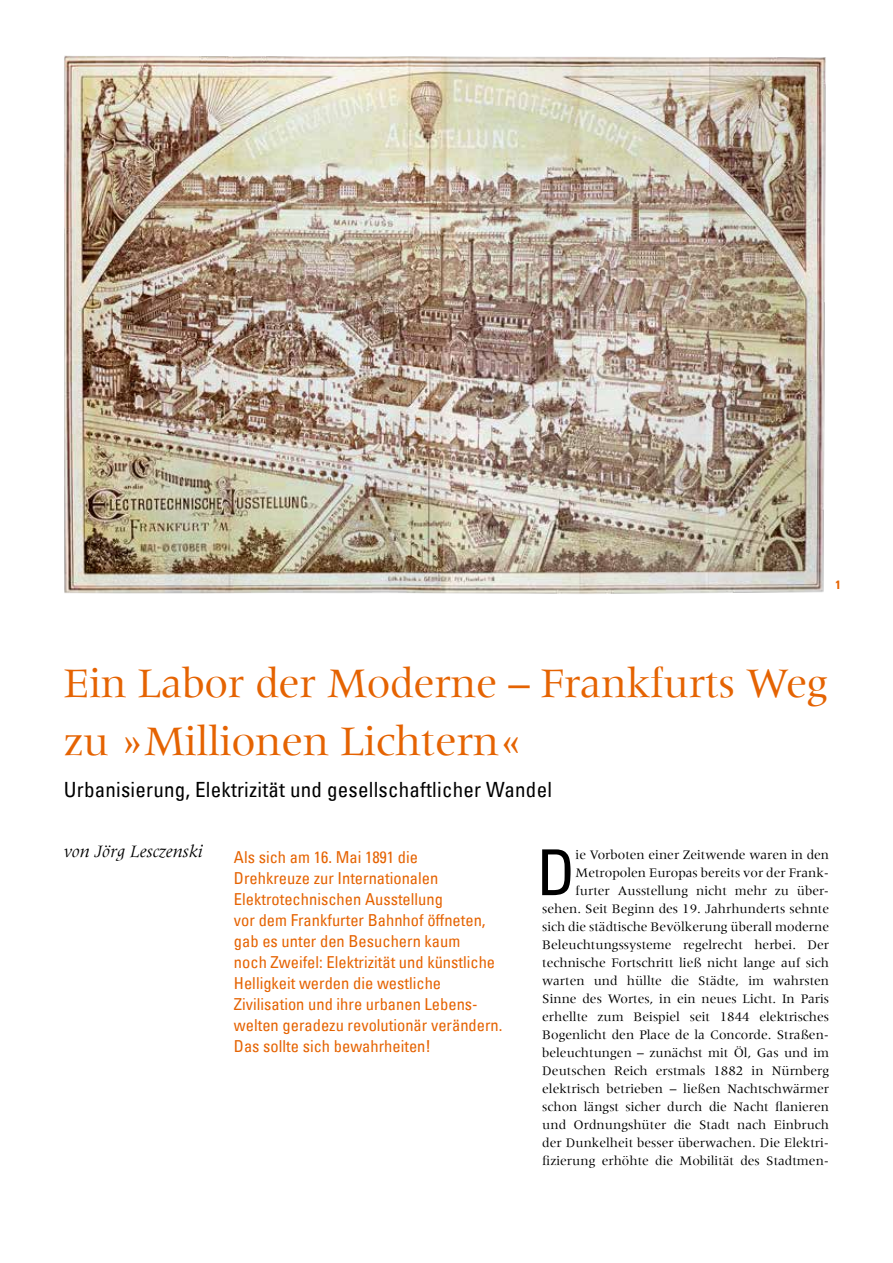
<style>
.page{position:relative;width:893px;height:1263px;background:#fff}
.page>*{position:absolute;margin:0;border:0;box-sizing:border-box;transform-origin:0 0}
.t1{font:condensed 63.3px "Univers Com 57";color:#000}
.t2{font:43.5px/57.6px "Meridien";letter-spacing:-.01em;color:#e56302}
.t3{font:condensed 21px "Univers Com 57";letter-spacing:.01em;color:#000}
.t4{font:italic 18px "Meridien Com";color:#000}
.t5{font:condensed 16.5px/21px "Univers Com 57";color:#e56302}
.t6{font:13.5px/18px "Meridien";color:#000;text-align:right}
.t7{font:12px "Univers Com 67 Bold Cond";color:#e56302}
</style>
<div class="page">
<img style="left:64px;top:55px;width:762px;height:539px">
<p class="t7" style="left:835px;top:577px;width:7px">1</p>
<h2 class="t2" style="left:64px;top:654px;width:766px">Ein Labor der Moderne – Frankfurts Weg zu »Millionen Lichtern«</h2>
<h3 class="t3" style="left:64px;top:776px;width:490px">Urbanisierung, Elektrizität und gesellschaftlicher Wandel</h3>
<h3 class="t4" style="left:64px;top:840px;width:141px">von Jörg Lesczenski</h3>
<p class="t5" style="left:234px;top:846px;width:270px">Als sich am 16. Mai 1891 die<br>Drehkreuze zur Internationalen Elektrotechnischen Ausstellung<br>vor dem Frankfurter Bahnhof öffneten, gab es unter den Besuchern kaum<br>noch Zweifel: Elektrizität und künstliche Helligkeit werden die westliche Zivilisation und ihre urbanen Lebens&shy;welten geradezu revolutionär verändern.<br>Das sollte sich bewahrheiten!</p>
<h1 class="t1" style="left:537px;top:832px;width:40px">D</h1>
<p class="t6" style="left:542px;top:846px;width:289px">ie Vorboten einer Zeitwende waren in den Metropolen Europas bereits vor der Frank&shy;furter Ausstellung nicht mehr zu über&shy;sehen. Seit Beginn des 19. Jahrhunderts sehnte sich die städtische Bevölkerung überall moderne Beleuchtungssysteme regelrecht herbei. Der technische Fortschritt ließ nicht lange auf sich warten und hüllte die Städte, im wahrsten Sinne des Wortes, in ein neues Licht. In Paris erhellte zum Beispiel seit 1844 elektrisches Bogenlicht den Place de la Concorde. Straßen&shy;beleuchtungen – zunächst mit Öl, Gas und im Deutschen Reich erstmals 1882 in Nürnberg elektrisch betrieben – ließen Nachtschwärmer schon längst sicher durch die Nacht flanieren und Ordnungshüter die Stadt nach Einbruch der Dunkelheit besser überwachen. Die Elektri&shy;fizierung erhöhte die Mobilität des Stadtmen-</p>
</div>
